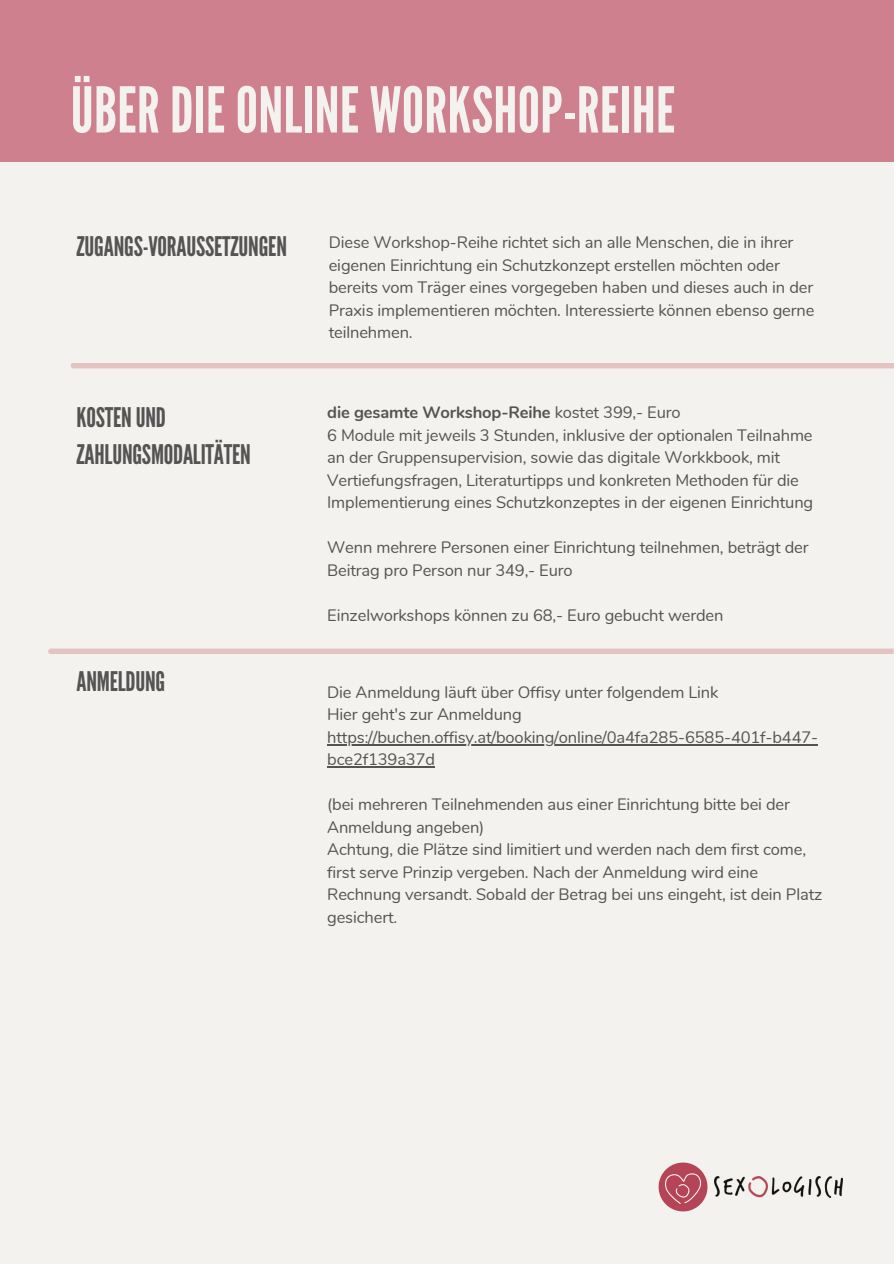
<style>
.page{position:relative;width:894px;height:1264px;background:#fff}
.page>*{position:absolute;margin:0;border:0;box-sizing:border-box;transform-origin:0 0}
.t1{font:63px "League Gothic";letter-spacing:.005em;color:#f4f2ee}
.t2{font:27px/37.2px "League Gothic";letter-spacing:-.01em;color:#555454}
.t3{font:16.5px/22.5px "Nunito";letter-spacing:-.01em;color:#555454}
.t4{font:700 16.5px "Nunito";letter-spacing:-.01em;color:#555454}
.s1{font-weight:400}
</style>
<div class="page">
<div style="left:0;top:0;width:893px;height:1263px;background:#f4f2ee"></div>
<div style="left:0;top:0;width:893px;height:162px;background:#ce808f"></div>
<div style="left:71px;top:363px;width:822px;height:5px;background:#e4c3c3"></div>
<img style="left:714px;top:1176px;width:128px;height:21px">
<img style="left:658px;top:1162px;width:50px;height:50px">
<svg style="left:48px;top:648px;width:845px;height:6px;background:#e5c7c6"></svg>
<hr style="left:327px;top:744px;width:490px;height:1px;background:#555454">
<hr style="left:327px;top:766px;width:108px;height:1px;background:#555454">
<p class="t1" style="left:71px;top:74px;width:606px">ÜBER DIE ONLINE WORKSHOP-REIHE</p>
<h2 class="t2" style="left:77px;top:229px;width:212px">ZUGANGS-VORAUSSETZUNGEN</h2>
<p class="t3" style="left:328px;top:231px;width:487px">Diese Workshop-Reihe richtet sich an alle Menschen, die in ihrer eigenen Einrichtung ein Schutzkonzept erstellen möchten oder bereits vom Träger eines vorgegeben haben und dieses auch in der Praxis implementieren möchten. Interessierte können ebenso gerne teilnehmen.</p>
<h1 class="t2" style="left:77px;top:399px;width:176px">KOSTENUND<br>ZAHLUNGSMODALITÄTEN</h1>
<p class="t2" style="left:77px;top:663px;width:90px">ANMELDUNG</p>
<h2 class="t4" style="left:327px;top:401px;width:355px">die gesamte Workshop-Reihe <span class="s1">kostet 399,- Euro</span></h2>
<p class="t3" style="left:327px;top:424px;width:487px">6 Module mit jeweils 3 Stunden, inklusive der optionalen Teilnahme an der Gruppensupervision, sowie das digitale Workkbook, mit Vertiefungsfragen, Literaturtipps und konkreten Methoden für die Implementierung eines Schutzkonzeptes in der eigenen Einrichtung</p>
<p class="t3" style="left:327px;top:536px;width:482px">Wenn mehrere Personen einer Einrichtung teilnehmen, beträgt der<br>Beitrag pro Person nur 349,- Euro</p>
<p class="t3" style="left:327px;top:604px;width:397px">Einzelworkshops können zu 68,- Euro gebucht werden</p>
<p class="t3" style="left:327px;top:681px;width:392px">Die Anmeldung läuft über Offisy unter folgendem Link</p>
<p class="t3" style="left:327px;top:703px;width:196px">Hier geht's zur Anmeldung</p>
<p class="t3" style="left:327px;top:726px;width:492px">https://buchen.offisy.at/booking/online/0a4fa285-6585-401f-b447- bce2f139a37d</p>
<p class="t3" style="left:327px;top:793px;width:464px">(bei mehreren Teilnehmenden aus einer Einrichtung bitte bei der<br>Anmeldung angeben)</p>
<p class="t3" style="left:327px;top:838px;width:496px">Achtung, die Plätze sind limitiert und werden nach dem first come, first serve Prinzip vergeben. Nach der Anmeldung wird eine Rechnung versandt. Sobald der Betrag bei uns eingeht, ist dein Platz gesichert.</p>
</div>
